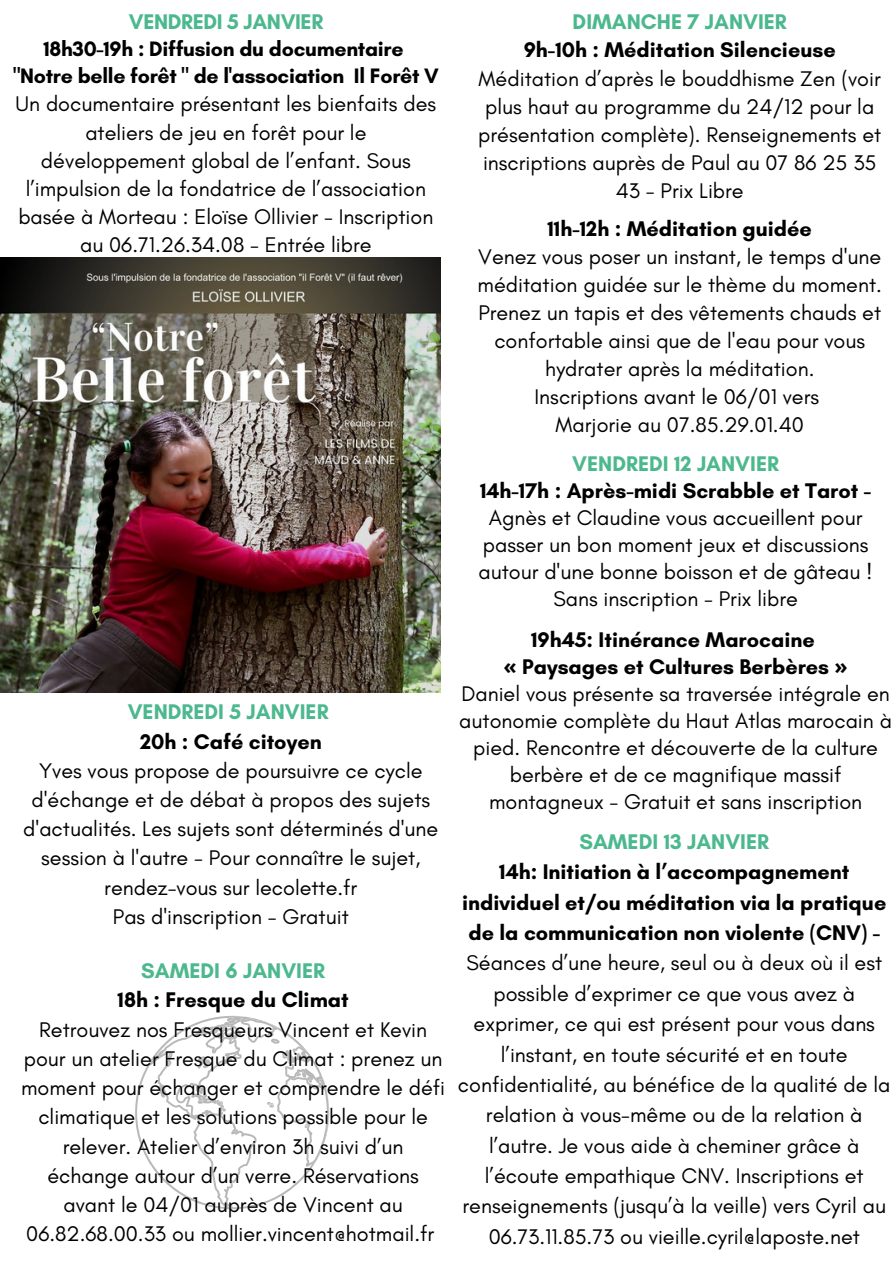
<style>
.page{position:relative;width:893px;height:1264px;background:#fff}
.page>*{position:absolute;margin:0;border:0;box-sizing:border-box;transform-origin:0 0}
.t1{font:21.6px/28px "Glacial Indifference";color:#000;text-align:center}
.t2{font:700 21.6px "Glacial Indifference";color:#000}
.t3{font:700 21.6px "Glacial Indifference";color:#4cb88e}
.t4{font:700 21.6px "Glacial Indifference";letter-spacing:-.02em;color:#4cb88e}
.t5{font:700 21.3px "Glacial Indifference";letter-spacing:-.015em;color:#000}
.s1{font-weight:700}
.s2{font-family:"Noto Sans"}
</style>
<div class="page">
<svg style="left:135px;top:1015px;width:195px;height:194px"></svg>
<img style="left:0;top:257px;width:441px;height:435px">
<p class="t4" style="left:129px;top:9px;width:196px">VENDREDI 5 JANVIER</p>
<p class="t5" style="left:43px;top:36px;width:362px">18h30-19h : Diffusion du documentaire</p>
<p class="t5" style="left:13px;top:63px;width:427px">"Notre belle forêt " de l'association Il Forêt V</p>
<p class="t1" style="left:16px;top:90px;width:422px">Un documentaire présentant les bienfaits des ateliers de jeu en forêt pour le développement global de l’enfant. Sous l’impulsion de la fondatrice de l’association basée à Morteau : Eloïse Ollivier - Inscription au 06.71.26.34.08 - Entrée libre</p>
<p class="t3" style="left:128px;top:698px;width:202px">VENDREDI 5 JANVIER</p>
<p class="t2" style="left:140px;top:728px;width:183px">20h : Café citoyen</p>
<p class="t1" style="left:23px;top:755px;width:416px;line-height:29.2px">Yves vous propose de poursuivre ce cycle d'échange et de débat à propos des sujets d'actualités. Les sujets sont déterminés d'une session à l'autre - Pour connaître le sujet, rendez-vous sur lecolette.fr</p>
<p class="t1" style="left:113px;top:902px;width:237px">Pas d'inscription - Gratuit</p>
<p class="t3" style="left:141px;top:957px;width:185px">SAMEDI 6 JANVIER</p>
<p class="t2" style="left:117px;top:986px;width:233px">18h : Fresque du Climat</p>
<p class="t1" style="left:21px;top:1014px;width:425px;line-height:29.2px">Retrouvez nos Fresqueurs Vincent et Kevin pour un atelier Fresque du Climat : prenez un moment pour échanger et comprendre le défi climatique et les solutions possible pour le relever. Atelier d’environ 3h suivi d’un échange autour d’un verre. Réservations avant le 04/01 auprès de Vincent au 06.82.68.00.33 ou mollier.vincent@hotmail.fr</p>
<p class="t3" style="left:572px;top:9px;width:216px">DIMANCHE 7 JANVIER</p>
<p class="t2" style="left:523px;top:37px;width:313px">9h-10h : Méditation Silencieuse</p>
<p class="t1" style="left:478px;top:64px;width:404px">Méditation d’après le bouddhisme Zen (voir plus haut au programme du 24/12 pour la présentation complète). Renseignements et inscriptions auprès de Paul au 07 86 25 35<br>43 - Prix Libre</p>
<p class="t2" style="left:547px;top:215px;width:266px">11h-12h : Méditation guidée</p>
<p class="t1" style="left:477px;top:242px;width:406px">Venez vous poser un instant, le temps d'une méditation guidée sur le thème du moment.<br>Prenez un tapis et des vêtements chauds et confortable ainsi que de l'eau pour vous hydrater après la méditation.</p>
<p class="t1" style="left:534px;top:382px;width:286px">Inscriptions avant le 06/01 vers</p>
<p class="t1" style="left:555px;top:411px;width:250px">Marjorie au 07.85.29.01.40</p>
<p class="t3" style="left:572px;top:450px;width:208px">VENDREDI 12 JANVIER</p>
<p class="t1" style="left:478px;top:477px;width:396px;line-height:27.2px"><span class="s1">14h-17h : Après-midi Scrabble et Tarot - </span>Agnès et Claudine vous accueillent pour passer un bon moment jeux et discussions autour d'une bonne boisson et de gâteau !<br>Sans inscription - Prix libre</p>
<p class="t2" style="left:531px;top:626px;width:285px">19h45: Itinérance Marocaine</p>
<p class="t2" style="left:503px;top:653px;width:346px"><span class="s2">«</span> Paysages et Cultures Berbères <span class="s2">»</span></p>
<p class="t1" style="left:459px;top:679px;width:434px;line-height:27.2px">Daniel vous présente sa traversée intégrale en autonomie complète du Haut Atlas marocain à pied. Rencontre et découverte de la culture berbère et de ce magnifique massif montagneux - Gratuit et sans inscription</p>
<p class="t3" style="left:579px;top:828px;width:191px">SAMEDI 13 JANVIER</p>
<p class="t1" style="left:458px;top:856px;width:434px;line-height:30.3px"><span class="s1">14h: Initiation à l’accompagnement individuel et/ou méditation via la pratique de la communication non violente (CNV) - </span>Séances d’une heure, seul ou à deux où il est possible d’exprimer ce que vous avez à exprimer, ce qui est présent pour vous dans l’instant, en toute sécurité et en toute confidentialité, au bénéfice de la qualité de la relation à vous-même ou de la relation à l’autre. Je vous aide à cheminer grâce à l’écoute empathique CNV. Inscriptions et renseignements (jusqu’à la veille) vers Cyril au 06.73.11.85.73 ou vieille.cyril@laposte.net</p>
</div>
